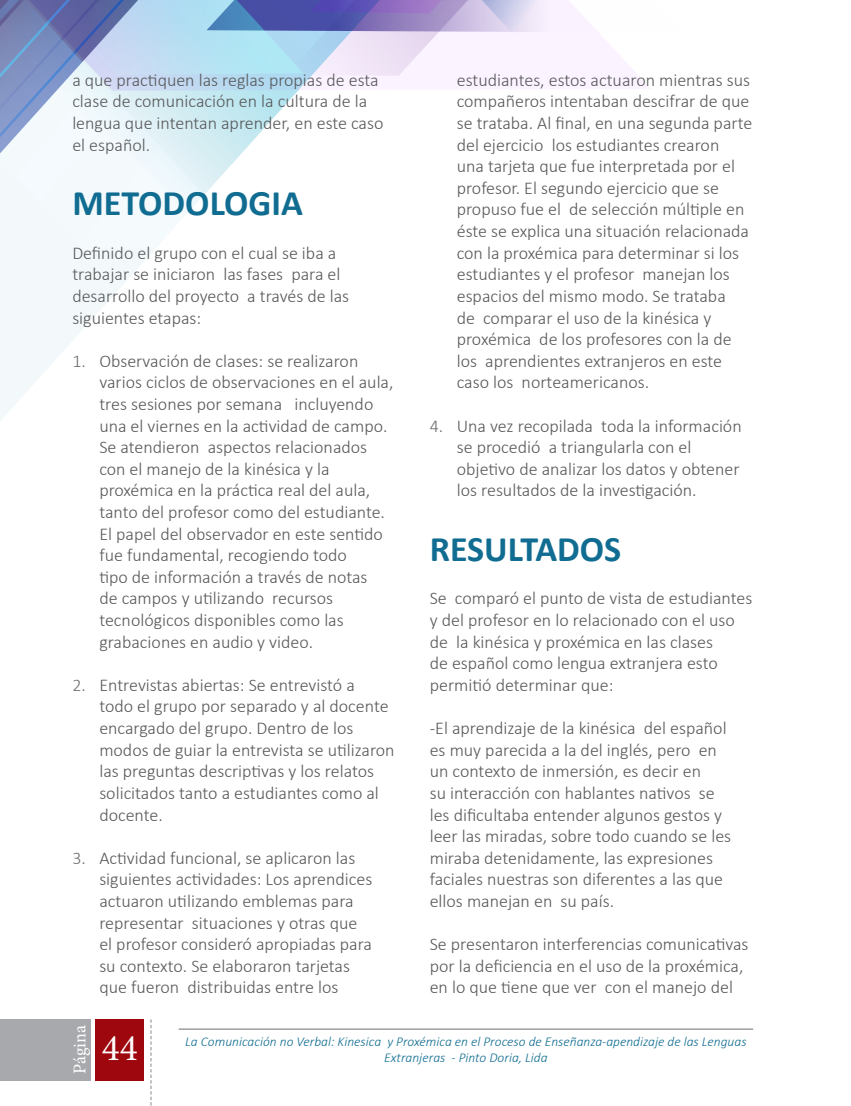
<style>
.page{position:relative;width:851px;height:1106px;background:#fff}
.page>*{position:absolute;margin:0;border:0;box-sizing:border-box;transform-origin:0 0}
.t1{font:37.5px "Minion Pro";color:#fff}
.Contenido{font:700 36px "Calibri";color:#106c91}
.Contenido-2{font:300 18px/21.6px "Calibri";color:#57585a}
.t2{font:18px "Minion Pro";letter-spacing:-.005em;color:#fff}
.Pie_de_Pagina{font:italic 300 13.5px/16.2px "Calibri";color:#106c91;text-align:center}
.s1{color:#6c6d70}
</style>
<div class="page">
<svg style="left:0;top:249px;width:155px;height:172px"></svg>
<svg style="left:252px;top:0;width:398px;height:142px"></svg>
<svg style="left:0;top:0;width:252px;height:249px"></svg>
<div style="left:0;top:1019px;width:91px;height:61px;background:#a8a9ad"></div>
<div style="left:96px;top:1019px;width:48px;height:61px;background:#9d070d"></div>
<svg style="left:150px;top:1019px;width:1px;height:87px"></svg>
<hr style="left:179px;top:1028px;width:574px;height:1px;background:#6c6d70">
<p class="Contenido-2" style="left:72px;top:69px;width:312px">a que practiquen las reglas propias de esta clase de comunicación en la cultura de la lengua que intentan aprender, en este caso el español.</p>
<p class="Contenido" style="left:72px;top:180px;width:232px">METODOLOGIA</p>
<p class="Contenido-2" style="left:72px;top:242px;width:278px">Definido el grupo con el cual se iba a trabajar se iniciaron las fases para el desarrollo del proyecto a través de las siguientes etapas:</p>
<p class="Contenido-2" style="left:99px;top:350px;width:295px;text-indent:-27px"><span class="s1">1.</span> Observación de clases: se realizaron varios ciclos de observaciones en el aula, tres sesiones por semana incluyendo una el viernes en la actividad de campo.<br>Se atendieron aspectos relacionados con el manejo de la kinésica y la proxémica en la práctica real del aula, tanto del profesor como del estudiante.<br>El papel del observador en este sentido fue fundamental, recogiendo todo<br>tipo de información a través de notas<br>de campos y utilizando recursos tecnológicos disponibles como las grabaciones en audio y video.</p>
<p class="Contenido-2" style="left:99px;top:674px;width:297px;text-indent:-27px"><span class="s1">2.</span> Entrevistas abiertas: Se entrevistó a<br>todo el grupo por separado y al docente encargado del grupo. Dentro de los modos de guiar la entrevista se utilizaron las preguntas descriptivas y los relatos solicitados tanto a estudiantes como al docente.</p>
<p class="Contenido-2" style="left:99px;top:846px;width:274px;text-indent:-27px"><span class="s1">3.</span> Actividad funcional, se aplicaron las siguientes actividades: Los aprendices actuaron utilizando emblemas para representar situaciones y otras que el profesor consideró apropiadas para su contexto. Se elaboraron tarjetas que fueron distribuidas entre los</p>
<p class="Contenido-2" style="left:456px;top:69px;width:297px">estudiantes, estos actuaron mientras sus compañeros intentaban descifrar de que se trataba. Al final, en una segunda parte del ejercicio los estudiantes crearon<br>una tarjeta que fue interpretada por el profesor. El segundo ejercicio que se propuso fue el de selección múltiple en éste se explica una situación relacionada con la proxémica para determinar si los estudiantes y el profesor manejan los espacios del mismo modo. Se trataba<br>de comparar el uso de la kinésica y proxémica de los profesores con la de los aprendientes extranjeros en este caso los norteamericanos.</p>
<p class="Contenido-2" style="left:456px;top:414px;width:286px;text-indent:-27px"><span class="s1">4.</span> Una vez recopilada toda la información se procedió a triangularla con el objetivo de analizar los datos y obtener los resultados de la investigación.</p>
<p class="Contenido" style="left:429px;top:526px;width:193px">RESULTADOS</p>
<p class="Contenido-2" style="left:429px;top:587px;width:324px">Se comparó el punto de vista de estudiantes y del profesor en lo relacionado con el uso de la kinésica y proxémica en las clases<br>de español como lengua extranjera esto permitió determinar que:</p>
<p class="Contenido-2" style="left:429px;top:717px;width:303px">-El aprendizaje de la kinésica del español es muy parecida a la del inglés, pero en un contexto de inmersión, es decir en<br>su interacción con hablantes nativos se les dificultaba entender algunos gestos y leer las miradas, sobre todo cuando se les miraba detenidamente, las expresiones faciales nuestras son diferentes a las que ellos manejan en su país.</p>
<p class="Contenido-2" style="left:429px;top:933px;width:320px">Se presentaron interferencias comunicativas por la deficiencia en el uso de la proxémica, en lo que tiene que ver con el manejo del</p>
<p class="Pie_de_Pagina" style="left:185px;top:1033px;width:562px">La Comunicación no Verbal: Kinesica y Proxémica en el Proceso de Enseñanza-apendizaje de las Lenguas<br>Extranjeras - Pinto Doria, Lida</p>
<p class="t2" style="left:68px;top:1073px;width:50px;rotate:-90deg">Página</p>
<h1 class="t1" style="left:102px;top:1023px;width:37px">44</h1>
</div>
